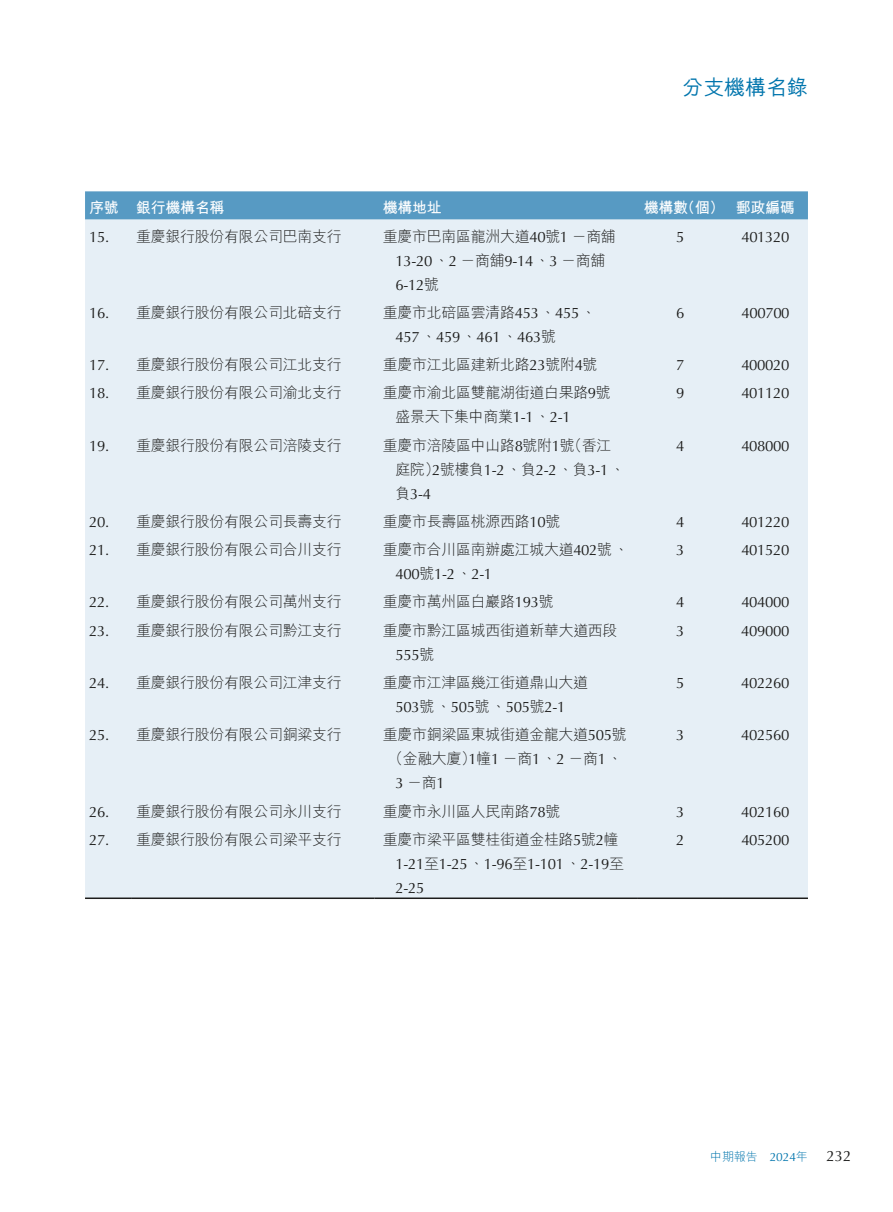
<style>
.page{position:relative;width:893px;height:1212px;background:#fff}
.page>*{position:absolute;margin:0;border:0;box-sizing:border-box;transform-origin:0 0}
.t1{font:500 21px "M Hei HK";letter-spacing:-.005em;color:#0075ad}
.t2{font:300 15px "M Hei HK";letter-spacing:-.025em;color:#1c1c1b}
.t3{font:15px/24px "Optima LT Pro";letter-spacing:-.025em;color:#1c1c1b}
.t4{font:700 15px "M Hei HK";letter-spacing:-.025em;color:#fff}
.t5{font:12px "Optima LT Pro";color:#0075ad}
.t6{font:300 12px "M Hei HK";color:#0075ad}
.s1{font-family:"Optima LT Pro";font-weight:400}
.s2{font-family:"M Hei HK";font-weight:300}
</style>
<div class="page">
<div style="left:85px;top:191px;width:723px;height:29px;background:#579ac3"></div>
<div style="left:85px;top:220px;width:723px;height:677px;background:#e6eff6"></div>
<hr style="left:85px;top:897px;width:47px;height:2px;background:#1c1c1b">
<hr style="left:132px;top:897px;width:242px;height:2px;background:#1c1c1b">
<hr style="left:374px;top:897px;width:264px;height:2px;background:#1c1c1b">
<hr style="left:638px;top:897px;width:85px;height:2px;background:#1c1c1b">
<hr style="left:723px;top:897px;width:85px;height:2px;background:#1c1c1b">
<h1 class="t1" style="left:682px;top:72px;width:127px">分支機構名錄</h1>
<p class="t4" style="left:89px;top:197px;width:31px">序號</p>
<p class="t4" style="left:136px;top:197px;width:90px">銀行機構名稱</p>
<p class="t4" style="left:383px;top:197px;width:60px">機構地址</p>
<p class="t4" style="left:680px;top:197px;width:46px">（個）</p>
<p class="t4" style="left:644px;top:197px;width:46px">機構數</p>
<p class="t4" style="left:736px;top:197px;width:60px">郵政編碼</p>
<p class="t3" style="left:89px;top:225px;width:22px">15.</p>
<p class="t2" style="left:136px;top:226px;width:207px">重慶銀行股份有限公司巴南支行</p>
<p class="t2" style="left:383px;top:226px;width:235px">重慶市巴南區龍洲大道<span class="s1">40</span>號<span class="s1">1</span> －商舖</p>
<p class="t3" style="left:676px;top:225px;width:10px">5</p>
<p class="t3" style="left:741px;top:225px;width:50px">401320</p>
<p class="t3" style="left:396px;top:249px;width:212px">13-20<span class="s2">、</span>2 <span class="s2">－商舖</span>9-14<span class="s2">、</span>3 <span class="s2">－商舖<br></span>6-12<span class="s2">號</span></p>
<p class="t3" style="left:89px;top:301px;width:22px">16.</p>
<p class="t2" style="left:136px;top:302px;width:207px">重慶銀行股份有限公司北碚支行</p>
<p class="t2" style="left:383px;top:302px;width:215px">重慶市北碚區雲清路<span class="s1">453</span>、<span class="s1">455</span>、</p>
<p class="t3" style="left:676px;top:301px;width:10px">6</p>
<p class="t3" style="left:741px;top:301px;width:50px">400700</p>
<p class="t3" style="left:396px;top:325px;width:162px">457<span class="s2">、</span>459<span class="s2">、</span>461<span class="s2">、</span>463<span class="s2">號</span></p>
<p class="t3" style="left:89px;top:353px;width:22px">17.</p>
<p class="t2" style="left:136px;top:354px;width:207px">重慶銀行股份有限公司江北支行</p>
<p class="t2" style="left:383px;top:354px;width:216px">重慶市江北區建新北路<span class="s1">23</span>號附號<span class="s1">4</span></p>
<p class="t3" style="left:676px;top:353px;width:10px">7</p>
<p class="t3" style="left:741px;top:353px;width:50px">400020</p>
<p class="t3" style="left:89px;top:381px;width:22px">18.</p>
<p class="t2" style="left:136px;top:382px;width:207px">重慶銀行股份有限公司渝北支行</p>
<p class="t2" style="left:383px;top:382px;width:230px">重慶市渝北區雙龍湖街道白果路號<span class="s1">9</span></p>
<p class="t3" style="left:676px;top:381px;width:10px">9</p>
<p class="t3" style="left:741px;top:381px;width:50px">401120</p>
<p class="t2" style="left:396px;top:406px;width:177px">盛景天下集中商業<span class="s1">1-1</span>、<span class="s1">2-1</span></p>
<p class="t3" style="left:89px;top:434px;width:22px">19.</p>
<p class="t2" style="left:136px;top:435px;width:207px">重慶銀行股份有限公司涪陵支行</p>
<p class="t2" style="left:383px;top:435px;width:230px">重慶市涪陵區中山路<span class="s1">8</span>號附 （號<span class="s1">1</span> 香江</p>
<p class="t3" style="left:676px;top:434px;width:10px">4</p>
<p class="t3" style="left:741px;top:434px;width:50px">408000</p>
<p class="t2" style="left:396px;top:459px;width:231px">庭院 <span class="s1">2</span>）號樓負<span class="s1">1-2</span>、負<span class="s1">2-2</span>、負<span class="s1">3-1</span>、</p>
<p class="t3" style="left:396px;top:482px;width:37px"><span class="s2">負</span>3-4</p>
<p class="t3" style="left:89px;top:510px;width:22px">20.</p>
<p class="t2" style="left:136px;top:511px;width:207px">重慶銀行股份有限公司長壽支行</p>
<p class="t2" style="left:383px;top:511px;width:179px">重慶市長壽區桃源西路<span class="s1">10</span>號</p>
<p class="t3" style="left:676px;top:510px;width:10px">4</p>
<p class="t3" style="left:741px;top:510px;width:50px">401220</p>
<p class="t3" style="left:89px;top:538px;width:22px">21.</p>
<p class="t2" style="left:136px;top:539px;width:207px">重慶銀行股份有限公司合川支行</p>
<p class="t2" style="left:383px;top:539px;width:248px">重慶市合川區南辦處江城大道<span class="s1">402</span>號、</p>
<p class="t3" style="left:676px;top:538px;width:10px">3</p>
<p class="t3" style="left:741px;top:538px;width:50px">401520</p>
<p class="t3" style="left:396px;top:562px;width:98px">400<span class="s2">號</span>1-2<span class="s2">、</span>2-1</p>
<p class="t3" style="left:89px;top:590px;width:22px">22.</p>
<p class="t2" style="left:136px;top:591px;width:207px">重慶銀行股份有限公司萬州支行</p>
<p class="t2" style="left:383px;top:591px;width:172px">重慶市萬州區白巖路<span class="s1">193</span>號</p>
<p class="t3" style="left:676px;top:590px;width:10px">4</p>
<p class="t3" style="left:741px;top:590px;width:50px">404000</p>
<p class="t3" style="left:89px;top:619px;width:22px">23.</p>
<p class="t2" style="left:136px;top:620px;width:207px">重慶銀行股份有限公司黔江支行</p>
<p class="t2" style="left:383px;top:620px;width:236px">重慶市黔江區城西街道新華大道西段</p>
<p class="t3" style="left:676px;top:619px;width:10px">3</p>
<p class="t3" style="left:741px;top:619px;width:50px">409000</p>
<p class="t3" style="left:396px;top:643px;width:40px">555<span class="s2">號</span></p>
<p class="t3" style="left:89px;top:671px;width:22px">24.</p>
<p class="t2" style="left:136px;top:672px;width:207px">重慶銀行股份有限公司江津支行</p>
<p class="t2" style="left:383px;top:672px;width:207px">重慶市江津區幾江街道鼎山大道</p>
<p class="t3" style="left:676px;top:671px;width:10px">5</p>
<p class="t3" style="left:741px;top:671px;width:50px">402260</p>
<p class="t3" style="left:396px;top:695px;width:171px">503<span class="s2">號、</span>505<span class="s2">號、</span>505<span class="s2">號</span>2-1</p>
<p class="t3" style="left:89px;top:723px;width:22px">25.</p>
<p class="t2" style="left:136px;top:724px;width:207px">重慶銀行股份有限公司銅粱支行</p>
<p class="t2" style="left:383px;top:724px;width:246px">重慶市銅梁區東城街道金龍大道<span class="s1">505</span>號</p>
<p class="t3" style="left:676px;top:723px;width:10px">3</p>
<p class="t3" style="left:741px;top:723px;width:50px">402560</p>
<p class="t2" style="left:388px;top:748px;width:236px">（金融大廈 幢<span class="s1">1</span> ） <span class="s1">1</span> －商<span class="s1">1</span>、<span class="s1">2</span> －商<span class="s1">1</span>、</p>
<p class="t3" style="left:396px;top:771px;width:51px">3 <span class="s2">－商</span>1</p>
<p class="t3" style="left:89px;top:799px;width:22px">26.</p>
<p class="t2" style="left:136px;top:800px;width:207px">重慶銀行股份有限公司永川支行</p>
<p class="t2" style="left:383px;top:800px;width:179px">重慶市永川區人民南路<span class="s1">78</span>號</p>
<p class="t3" style="left:676px;top:799px;width:10px">3</p>
<p class="t3" style="left:741px;top:799px;width:50px">402160</p>
<p class="t3" style="left:89px;top:828px;width:22px">27.</p>
<p class="t2" style="left:136px;top:829px;width:207px">重慶銀行股份有限公司梁平支行</p>
<p class="t2" style="left:383px;top:829px;width:238px">重慶市梁平區雙桂街道金桂路號<span class="s1">5</span> 幢<span class="s1">2</span></p>
<p class="t3" style="left:676px;top:828px;width:10px">2</p>
<p class="t3" style="left:741px;top:828px;width:50px">405200</p>
<p class="t3" style="left:396px;top:852px;width:230px">1-21<span class="s2">至</span>1-25<span class="s2">、</span>1-96<span class="s2">至</span>1-101<span class="s2">、</span>2-19<span class="s2">至<br></span>2-25</p>
<p class="t6" style="left:710px;top:1148px;width:49px">中期報告</p>
<p class="t5" style="left:770px;top:1149px;width:40px">2024<span class="s2">年</span></p>
<p class="t3" style="left:827px;top:1144px;width:26px">232</p>
</div>
